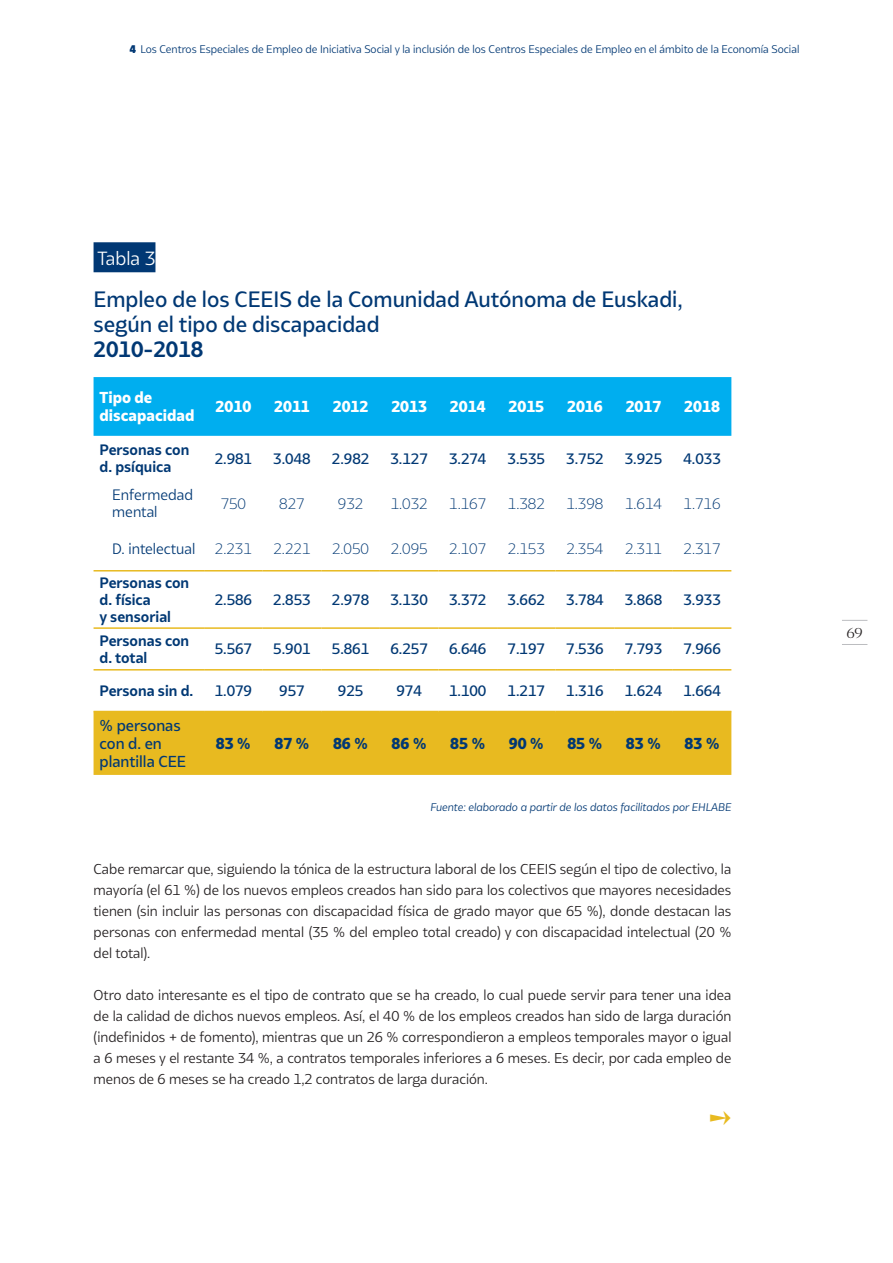
<style>
.page{position:relative;width:893px;height:1263px;background:#fff}
.page>*{position:absolute;margin:0;border:0;box-sizing:border-box;transform-origin:0 0}
.t1{font:900 27px "Bw Darius";color:#e8ba20}
.t2{font:500 21px/25.2px "Bw Glenn Sans";color:#013874}
.t3{font:700 21px "Bw Glenn Sans";color:#013874}
.t4{font:18px "Bw Glenn Sans";color:#fff}
.t5{font:800 15px/18px "Bw Glenn Sans";color:#fff}
.t6{font:500 15px/18px "Bw Glenn Sans";color:#013874}
.t7{font:800 15px "Bw Glenn Sans";color:#013874}
.t8{font:500 14.25px "Bw Glenn Sans";color:#013874}
.t9{font:300 14.25px "Bw Glenn Sans";color:#013874}
.t10{font:700 14.25px/17.1px "Bw Glenn Sans";color:#013874}
.t11{font:14.25px/17.1px "Bw Glenn Sans";color:#013874}
.t12{font:13.5px/21px "Bw Glenn Sans";color:#231f20;text-align:justify}
.t13{font:300 13.5px "Bw Darius";color:#231f20}
.t14{font:10.5px "Bw Glenn Sans";color:#013874}
.t15{font:italic 10.5px "Bw Glenn Sans";color:#013874}
.s1{font-weight:900}
</style>
<div class="page">
<svg style="left:842px;top:620px;width:25px;height:1px"></svg>
<svg style="left:842px;top:644px;width:25px;height:1px"></svg>
<div style="left:94px;top:242px;width:61px;height:30px;background:#013874"></div>
<div style="left:94px;top:377px;width:637px;height:59px;background:#00aeef"></div>
<div style="left:94px;top:712px;width:637px;height:63px;background:#e8ba20"></div>
<hr style="left:94px;top:570px;width:110px;height:1px;background:#e8ba20">
<hr style="left:204px;top:570px;width:59px;height:1px;background:#e8ba20">
<hr style="left:263px;top:570px;width:58px;height:1px;background:#e8ba20">
<hr style="left:321px;top:570px;width:59px;height:1px;background:#e8ba20">
<hr style="left:380px;top:570px;width:58px;height:1px;background:#e8ba20">
<hr style="left:438px;top:570px;width:59px;height:1px;background:#e8ba20">
<hr style="left:497px;top:570px;width:59px;height:1px;background:#e8ba20">
<hr style="left:556px;top:570px;width:58px;height:1px;background:#e8ba20">
<hr style="left:614px;top:570px;width:59px;height:1px;background:#e8ba20">
<hr style="left:673px;top:570px;width:58px;height:1px;background:#e8ba20">
<hr style="left:94px;top:627px;width:110px;height:2px;background:#e8ba20">
<hr style="left:204px;top:627px;width:59px;height:2px;background:#e8ba20">
<hr style="left:263px;top:627px;width:58px;height:2px;background:#e8ba20">
<hr style="left:321px;top:627px;width:59px;height:2px;background:#e8ba20">
<hr style="left:380px;top:627px;width:58px;height:2px;background:#e8ba20">
<hr style="left:438px;top:627px;width:59px;height:2px;background:#e8ba20">
<hr style="left:497px;top:627px;width:59px;height:2px;background:#e8ba20">
<hr style="left:556px;top:627px;width:58px;height:2px;background:#e8ba20">
<hr style="left:614px;top:627px;width:59px;height:2px;background:#e8ba20">
<hr style="left:673px;top:627px;width:58px;height:2px;background:#e8ba20">
<hr style="left:94px;top:669px;width:110px;height:1px;background:#e8ba20">
<hr style="left:204px;top:669px;width:59px;height:1px;background:#e8ba20">
<hr style="left:263px;top:669px;width:58px;height:1px;background:#e8ba20">
<hr style="left:321px;top:669px;width:59px;height:1px;background:#e8ba20">
<hr style="left:380px;top:669px;width:58px;height:1px;background:#e8ba20">
<hr style="left:438px;top:669px;width:59px;height:1px;background:#e8ba20">
<hr style="left:497px;top:669px;width:59px;height:1px;background:#e8ba20">
<hr style="left:556px;top:669px;width:58px;height:1px;background:#e8ba20">
<hr style="left:614px;top:669px;width:59px;height:1px;background:#e8ba20">
<hr style="left:673px;top:669px;width:58px;height:1px;background:#e8ba20">
<hr style="left:94px;top:711px;width:110px;height:1px;background:#e8ba20">
<hr style="left:204px;top:711px;width:59px;height:1px;background:#e8ba20">
<hr style="left:263px;top:711px;width:58px;height:1px;background:#e8ba20">
<hr style="left:321px;top:711px;width:59px;height:1px;background:#e8ba20">
<hr style="left:380px;top:711px;width:58px;height:1px;background:#e8ba20">
<hr style="left:438px;top:711px;width:59px;height:1px;background:#e8ba20">
<hr style="left:497px;top:711px;width:59px;height:1px;background:#e8ba20">
<hr style="left:556px;top:711px;width:58px;height:1px;background:#e8ba20">
<hr style="left:614px;top:711px;width:59px;height:1px;background:#e8ba20">
<hr style="left:673px;top:711px;width:58px;height:1px;background:#e8ba20">
<p class="t14" style="left:130px;top:43px;width:671px"><span class="s1">4</span> Los Centros Especiales de Empleo de Iniciativa Social y la inclusión de los Centros Especiales de Empleo en el ámbito de la Economía Social</p>
<h3 class="t4" style="left:97px;top:247px;width:59px">Tabla 3</h3>
<h2 class="t2" style="left:94px;top:286px;width:591px">Empleo de los CEEIS de la Comunidad Autónoma de Euskadi, según el tipo de discapacidad</h2>
<h2 class="t3" style="left:94px;top:337px;width:111px">2010-2018</h2>
<p class="t5" style="left:100px;top:389px;width:96px">Tipo de discapacidad</p>
<p class="t5" style="left:216px;top:398px;width:37px">2010</p>
<p class="t5" style="left:274px;top:398px;width:37px">2011</p>
<p class="t5" style="left:333px;top:398px;width:37px">2012</p>
<p class="t5" style="left:391px;top:398px;width:37px">2013</p>
<p class="t5" style="left:450px;top:398px;width:37px">2014</p>
<p class="t5" style="left:508px;top:398px;width:37px">2015</p>
<p class="t5" style="left:567px;top:398px;width:37px">2016</p>
<p class="t5" style="left:626px;top:398px;width:37px">2017</p>
<p class="t5" style="left:684px;top:398px;width:37px">2018</p>
<p class="t10" style="left:100px;top:441px;width:91px">Personas con d. psíquica</p>
<p class="t8" style="left:215px;top:450px;width:39px">2.981</p>
<p class="t8" style="left:273px;top:450px;width:39px">3.048</p>
<p class="t8" style="left:332px;top:450px;width:39px">2.982</p>
<p class="t8" style="left:390px;top:450px;width:39px">3.127</p>
<p class="t8" style="left:449px;top:450px;width:39px">3.274</p>
<p class="t8" style="left:508px;top:450px;width:39px">3.535</p>
<p class="t8" style="left:566px;top:450px;width:39px">3.752</p>
<p class="t8" style="left:625px;top:450px;width:39px">3.925</p>
<p class="t8" style="left:683px;top:450px;width:39px">4.033</p>
<p class="t11" style="left:112px;top:486px;width:82px">Enfermedad mental</p>
<p class="t9" style="left:221px;top:495px;width:27px">750</p>
<p class="t9" style="left:279px;top:495px;width:27px">827</p>
<p class="t9" style="left:338px;top:495px;width:27px">932</p>
<p class="t9" style="left:391px;top:495px;width:38px">1.032</p>
<p class="t9" style="left:449px;top:495px;width:38px">1.167</p>
<p class="t9" style="left:508px;top:495px;width:38px">1.382</p>
<p class="t9" style="left:566px;top:495px;width:38px">1.398</p>
<p class="t9" style="left:625px;top:495px;width:38px">1.614</p>
<p class="t9" style="left:684px;top:495px;width:38px">1.716</p>
<p class="t11" style="left:112px;top:540px;width:85px">D. intelectual</p>
<p class="t9" style="left:215px;top:540px;width:38px">2.231</p>
<p class="t9" style="left:273px;top:540px;width:38px">2.221</p>
<p class="t9" style="left:332px;top:540px;width:38px">2.050</p>
<p class="t9" style="left:391px;top:540px;width:38px">2.095</p>
<p class="t9" style="left:449px;top:540px;width:38px">2.107</p>
<p class="t9" style="left:508px;top:540px;width:38px">2.153</p>
<p class="t9" style="left:566px;top:540px;width:38px">2.354</p>
<p class="t9" style="left:625px;top:540px;width:38px">2.311</p>
<p class="t9" style="left:684px;top:540px;width:38px">2.317</p>
<p class="t10" style="left:100px;top:574px;width:91px">Personas con d. física<br>y sensorial</p>
<p class="t8" style="left:215px;top:591px;width:39px">2.586</p>
<p class="t8" style="left:273px;top:591px;width:39px">2.853</p>
<p class="t8" style="left:332px;top:591px;width:39px">2.978</p>
<p class="t8" style="left:390px;top:591px;width:39px">3.130</p>
<p class="t8" style="left:449px;top:591px;width:39px">3.372</p>
<p class="t8" style="left:508px;top:591px;width:39px">3.662</p>
<p class="t8" style="left:566px;top:591px;width:39px">3.784</p>
<p class="t8" style="left:625px;top:591px;width:39px">3.868</p>
<p class="t8" style="left:683px;top:591px;width:39px">3.933</p>
<p class="t10" style="left:100px;top:632px;width:91px">Personas con d. total</p>
<p class="t8" style="left:215px;top:640px;width:39px">5.567</p>
<p class="t8" style="left:273px;top:640px;width:39px">5.901</p>
<p class="t8" style="left:332px;top:640px;width:39px">5.861</p>
<p class="t8" style="left:390px;top:640px;width:39px">6.257</p>
<p class="t8" style="left:449px;top:640px;width:39px">6.646</p>
<p class="t8" style="left:508px;top:640px;width:39px">7.197</p>
<p class="t8" style="left:566px;top:640px;width:39px">7.536</p>
<p class="t8" style="left:625px;top:640px;width:39px">7.793</p>
<p class="t8" style="left:683px;top:640px;width:39px">7.966</p>
<p class="t10" style="left:100px;top:682px;width:95px">Persona sin d.</p>
<p class="t8" style="left:215px;top:682px;width:39px">1.079</p>
<p class="t8" style="left:279px;top:682px;width:27px">957</p>
<p class="t8" style="left:338px;top:682px;width:27px">925</p>
<p class="t8" style="left:396px;top:682px;width:27px">974</p>
<p class="t8" style="left:449px;top:682px;width:39px">1.100</p>
<p class="t8" style="left:508px;top:682px;width:39px">1.217</p>
<p class="t8" style="left:566px;top:682px;width:39px">1.316</p>
<p class="t8" style="left:625px;top:682px;width:39px">1.624</p>
<p class="t8" style="left:683px;top:682px;width:39px">1.664</p>
<p class="t6" style="left:100px;top:716px;width:88px">% personas con d. en plantilla CEE</p>
<p class="t7" style="left:216px;top:734px;width:37px">83 %</p>
<p class="t7" style="left:274px;top:734px;width:37px">87 %</p>
<p class="t7" style="left:333px;top:734px;width:37px">86 %</p>
<p class="t7" style="left:392px;top:734px;width:37px">86 %</p>
<p class="t7" style="left:450px;top:734px;width:37px">85 %</p>
<p class="t7" style="left:509px;top:734px;width:37px">90 %</p>
<p class="t7" style="left:567px;top:734px;width:37px">85 %</p>
<p class="t7" style="left:626px;top:734px;width:37px">83 %</p>
<p class="t7" style="left:685px;top:734px;width:37px">83 %</p>
<p class="t15" style="left:430px;top:800px;width:302px">Fuente: elaborado a partir de los datos facilitados por EHLABE</p>
<p class="t12" style="left:94px;top:858px;width:639px">Cabe remarcar que, siguiendo la tónica de la estructura laboral de los CEEIS según el tipo de colectivo, la mayoría (el 61 %) de los nuevos empleos creados han sido para los colectivos que mayores necesidades tienen (sin incluir las personas con discapacidad física de grado mayor que 65 %), donde destacan las personas con enfermedad mental (35 % del empleo total creado) y con discapacidad intelectual (20 % del total).</p>
<p class="t12" style="left:94px;top:984px;width:639px">Otro dato interesante es el tipo de contrato que se ha creado, lo cual puede servir para tener una idea de la calidad de dichos nuevos empleos. Así, el 40 % de los empleos creados han sido de larga duración (indefinidos + de fomento), mientras que un 26 % correspondieron a empleos temporales mayor o igual a 6 meses y el restante 34 %, a contratos temporales inferiores a 6 meses. Es decir, por cada empleo de menos de 6 meses se ha creado 1,2 contratos de larga duración.</p>
<h1 class="t1" style="left:709px;top:1097px;width:24px">⇒</h1>
<p class="t13" style="left:846px;top:623px;width:18px">69</p>
</div>
